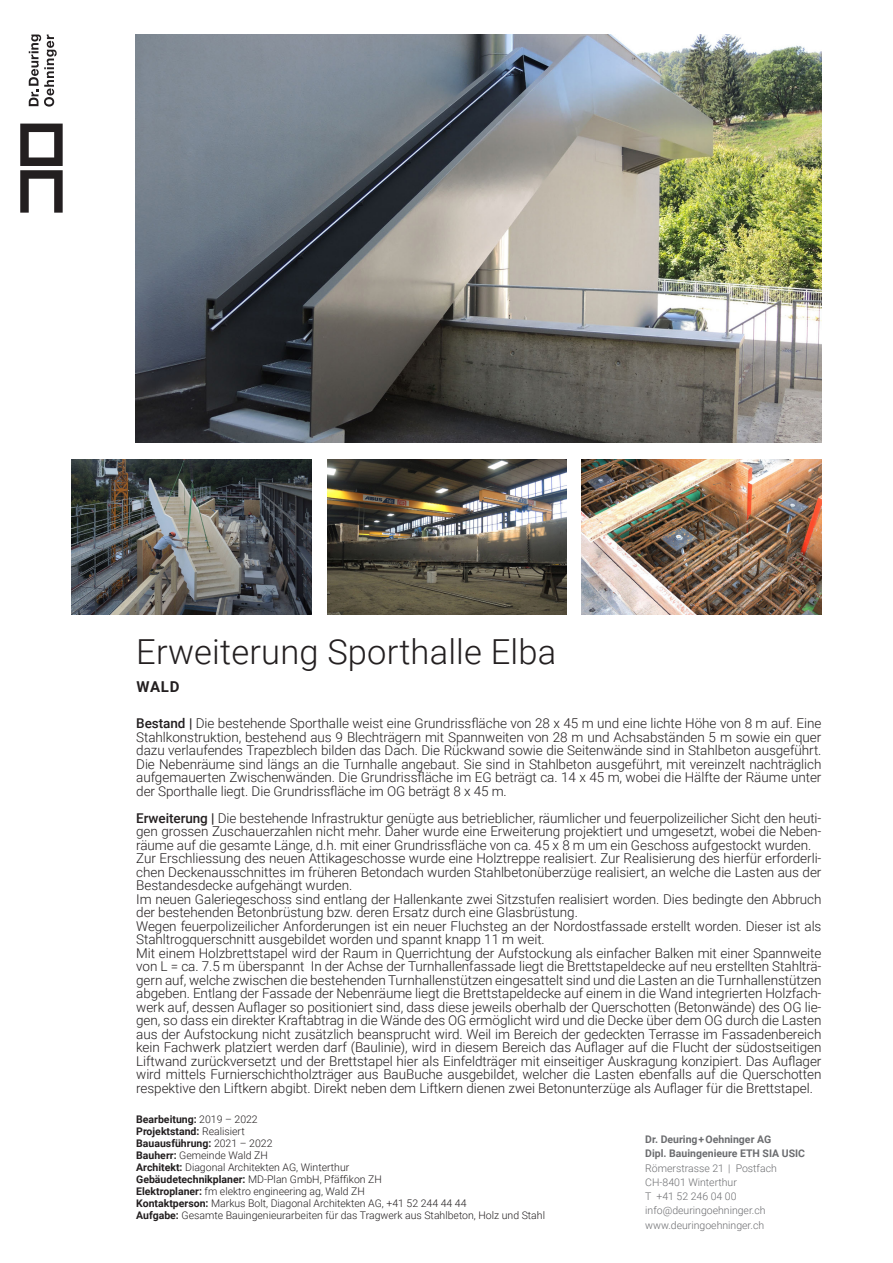
<style>
.page{position:relative;width:893px;height:1263px;background:#fff}
.page>*{position:absolute;margin:0;border:0;box-sizing:border-box;transform-origin:0 0}
.t1{font:300 34.5px "Roboto";letter-spacing:.005em;color:#231f20}
.t2{font:700 15px "Roboto";color:#231f20}
.t3{font:300 13.5px/13.5px "Roboto";letter-spacing:-.005em;color:#231f20;text-align:justify}
.t4{font:300 10.5px "Roboto";color:#231f20}
.t5{font:300 10.5px/14.2px "Roboto";color:#6c6d70}
.t6{font:700 10.5px "Roboto";color:#231f20}
.t7{font:700 10.5px/14.2px "Roboto";color:#6c6d70}
.s1{font-weight:500}
.s2{font-weight:300}
.s3{font-weight:700}
</style>
<div class="page">
<img style="left:582px;top:459px;width:239px;height:156px">
<img style="left:328px;top:459px;width:239px;height:156px">
<img style="left:72px;top:459px;width:239px;height:156px">
<img style="left:136px;top:35px;width:685px;height:408px">
<svg style="left:29px;top:35px;width:28px;height:72px"></svg>
<svg style="left:20px;top:124px;width:43px;height:89px"></svg>
<p class="t1" style="left:136px;top:628px;width:421px">Erweiterung Sporthalle Elba</p>
<p class="t2" style="left:136px;top:676px;width:45px">WALD</p>
<p class="t3" style="left:136px;top:716px;width:687px"><span class="s1">Bestand |</span> Die bestehende Sporthalle weist eine Grundrissfläche von 28 x 45 m und eine lichte Höhe von 8 m auf. Eine Stahlkonstruktion, bestehend aus 9 Blechträgern mit Spannweiten von 28 m und Achsabständen 5 m sowie ein quer dazu verlaufendes Trapezblech bilden das Dach. Die Rückwand sowie die Seitenwände sind in Stahlbeton ausgeführt.<br>Die Nebenräume sind längs an die Turnhalle angebaut. Sie sind in Stahlbeton ausgeführt, mit vereinzelt nachträglich aufgemauerten Zwischenwänden. Die Grundrissfläche im EG beträgt ca. 14 x 45 m, wobei die Hälfte der Räume unter der Sporthalle liegt. Die Grundrissfläche im OG beträgt 8 x 45 m.</p>
<p class="t3" style="left:136px;top:810px;width:687px"><span class="s1">Erweiterung |</span> Die bestehende Infrastruktur genügte aus betrieblicher, räumlicher und feuerpolizeilicher Sicht den heuti&shy;gen grossen Zuschauerzahlen nicht mehr. Daher wurde eine Erweiterung projektiert und umgesetzt, wobei die Neben&shy;räume auf die gesamte Länge, d.h. mit einer Grundrissfläche von ca. 45 x 8 m um ein Geschoss aufgestockt wurden.</p>
<p class="t3" style="left:136px;top:851px;width:687px">Zur Erschliessung des neuen Attikageschosse wurde eine Holztreppe realisiert. Zur Realisierung des hierfür erforderli&shy;chen Deckenausschnittes im früheren Betondach wurden Stahlbetonüberzüge realisiert, an welche die Lasten aus der Bestandesdecke aufgehängt wurden.</p>
<p class="t3" style="left:136px;top:891px;width:687px">Im neuen Galeriegeschoss sind entlang der Hallenkante zwei Sitzstufen realisiert worden. Dies bedingte den Abbruch der bestehenden Betonbrüstung bzw. deren Ersatz durch eine Glasbrüstung.</p>
<p class="t3" style="left:136px;top:918px;width:687px">Wegen feuerpolizeilicher Anforderungen ist ein neuer Fluchsteg an der Nordostfassade erstellt worden. Dieser ist als<br>Stahltrogquerschnitt ausgebildet worden und spannt knapp 11 m weit.</p>
<p class="t3" style="left:136px;top:945px;width:687px">Mit einem Holzbrettstapel wird der Raum in Querrichtung der Aufstockung als einfacher Balken mit einer Spannweite von L = ca. 7.5 m überspannt In der Achse der Turnhallenfassade liegt die Brettstapeldecke auf neu erstellten Stahlträ&shy;gern auf, welche zwischen die bestehenden Turnhallenstützen eingesattelt sind und die Lasten an die Turnhallenstützen abgeben. Entlang der Fassade der Nebenräume liegt die Brettstapeldecke auf einem in die Wand integrierten Holzfach&shy;werk auf, dessen Auflager so positioniert sind, dass diese jeweils oberhalb der Querschotten (Betonwände) des OG lie&shy;gen, so dass ein direkter Kraftabtrag in die Wände des OG ermöglicht wird und die Decke über dem OG durch die Lasten aus der Aufstockung nicht zusätzlich beansprucht wird. Weil im Bereich der gedeckten Terrasse im Fassadenbereich kein Fachwerk platziert werden darf (Baulinie), wird in diesem Bereich das Auflager auf die Flucht der südostseitigen Liftwand zurückversetzt und der Brettstapel hier als Einfeldträger mit einseitiger Auskragung konzipiert. Das Auflager wird mittels Furnierschichtholzträger aus BauBuche ausgebildet, welcher die Lasten ebenfalls auf die Querschotten respektive den Liftkern abgibt. Direkt neben dem Liftkern dienen zwei Betonunterzüge als Auflager für die Brettstapel.</p>
<p class="t6" style="left:136px;top:1111px;width:123px">Bearbeitung: <span class="s2">2019 – 2022</span></p>
<p class="t6" style="left:136px;top:1123px;width:110px">Projektstand: <span class="s2">Realisiert</span></p>
<p class="t6" style="left:136px;top:1135px;width:138px">Bauausführung: <span class="s2">2021 – 2022</span></p>
<p class="t4" style="left:136px;top:1147px;width:133px"><span class="s3">Bauherr:</span> Gemeinde Wald ZH</p>
<p class="t4" style="left:136px;top:1159px;width:215px"><span class="s3">Architekt:</span> Diagonal Architekten AG, Winterthur</p>
<p class="t4" style="left:136px;top:1171px;width:247px"><span class="s3">Gebäudetechnikplaner:</span> MD-Plan GmbH, Pfäffikon ZH</p>
<p class="t4" style="left:136px;top:1183px;width:230px"><span class="s3">Elektroplaner:</span> fm elektro engineering ag, Wald ZH</p>
<p class="t4" style="left:136px;top:1195px;width:332px"><span class="s3">Kontaktperson:</span> Markus Bolt, Diagonal Architekten AG, +41 52 244 44 44</p>
<p class="t4" style="left:136px;top:1207px;width:410px"><span class="s3">Aufgabe:</span> Gesamte Bauingenieurarbeiten für das Tragwerk aus Stahlbeton, Holz und Stahl</p>
<p class="t7" style="left:645px;top:1132px;width:161px">Dr. Deuring+Oehninger AG<br>Dipl. Bauingenieure ETH SIA USIC</p>
<p class="t5" style="left:645px;top:1160px;width:133px">Römerstrasse 21 | Postfach<br>CH-8401 Winterthur<br>T +41 52 246 04 00 info@deuringoehninger.ch www.deuringoehninger.ch</p>
</div>
